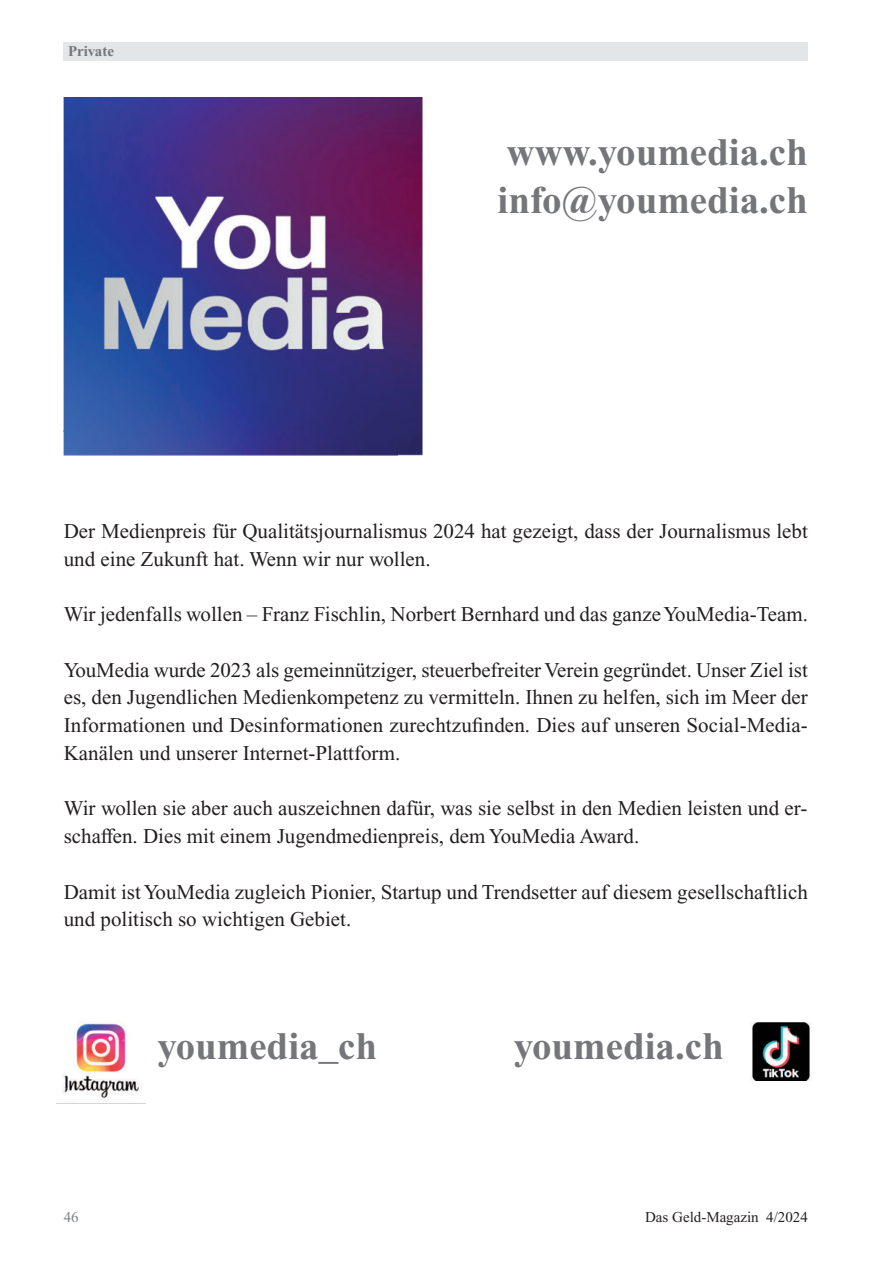
<style>
.page{position:relative;width:893px;height:1263px;background:#fff}
.page>*{position:absolute;margin:0;border:0;box-sizing:border-box;transform-origin:0 0}
.t1{font:700 39px "Times New Roman PS Std";color:#757679}
.t2{font:21px/27.8px "Times New Roman PS Std";color:#231f20}
.t3{font:15px "Times New Roman PS Std";color:#231f20}
.t4{font:700 15px "Times New Roman PS Std";color:#757679}
.t5{font:15px "Times New Roman PS Std";color:#808285}
</style>
<div class="page">
<div style="left:64px;top:43px;width:744px;height:18px;background:#e4e5e7"></div>
<img style="left:64px;top:98px;width:359px;height:358px">
<img style="left:56px;top:1021px;width:89px;height:83px">
<img style="left:750px;top:1023px;width:61px;height:57px">
<p class="t4" style="left:68px;top:46px;width:48px">Private</p>
<p class="t1" style="left:506px;top:140px;width:303px">www.youmedia.ch</p>
<p class="t1" style="left:497px;top:187px;width:312px">info@youmedia.ch</p>
<p class="t2" style="left:64px;top:519px;width:746px">Der Medienpreis für Qualitätsjournalismus 2024 hat gezeigt, dass der Journalismus lebt und eine Zukunft hat. Wenn wir nur wollen.</p>
<p class="t2" style="left:64px;top:602px;width:746px">Wir jedenfalls wollen – Franz Fischlin, Norbert Bernhard und das ganze YouMedia-Team.</p>
<p class="t2" style="left:64px;top:658px;width:746px;text-align:justify">YouMedia wurde 2023 als gemeinnütziger, steuerbefreiter Verein gegründet. Unser Ziel ist es, den Jugendlichen Medienkompetenz zu vermitteln. Ihnen zu helfen, sich im Meer der Informationen und Desinformationen zurechtzufinden. Dies auf unseren Social-Media-Kanälen und unserer Internet-Plattform.</p>
<p class="t2" style="left:64px;top:796px;width:745px">Wir wollen sie aber auch auszeichnen dafür, was sie selbst in den Medien leisten und er&shy;schaffen. Dies mit einem Jugendmedienpreis, dem YouMedia Award.</p>
<p class="t2" style="left:64px;top:880px;width:746px">Damit ist YouMedia zugleich Pionier, Startup und Trendsetter auf diesem gesellschaftlich und politisch so wichtigen Gebiet.</p>
<p class="t1" style="left:157px;top:1033px;width:221px">youmedia_ch</p>
<p class="t1" style="left:514px;top:1033px;width:212px">youmedia.ch</p>
<p class="t5" style="left:64px;top:1212px;width:16px">46</p>
<p class="t3" style="left:645px;top:1212px;width:164px">Das Geld-Magazin 4/2024</p>
</div>
